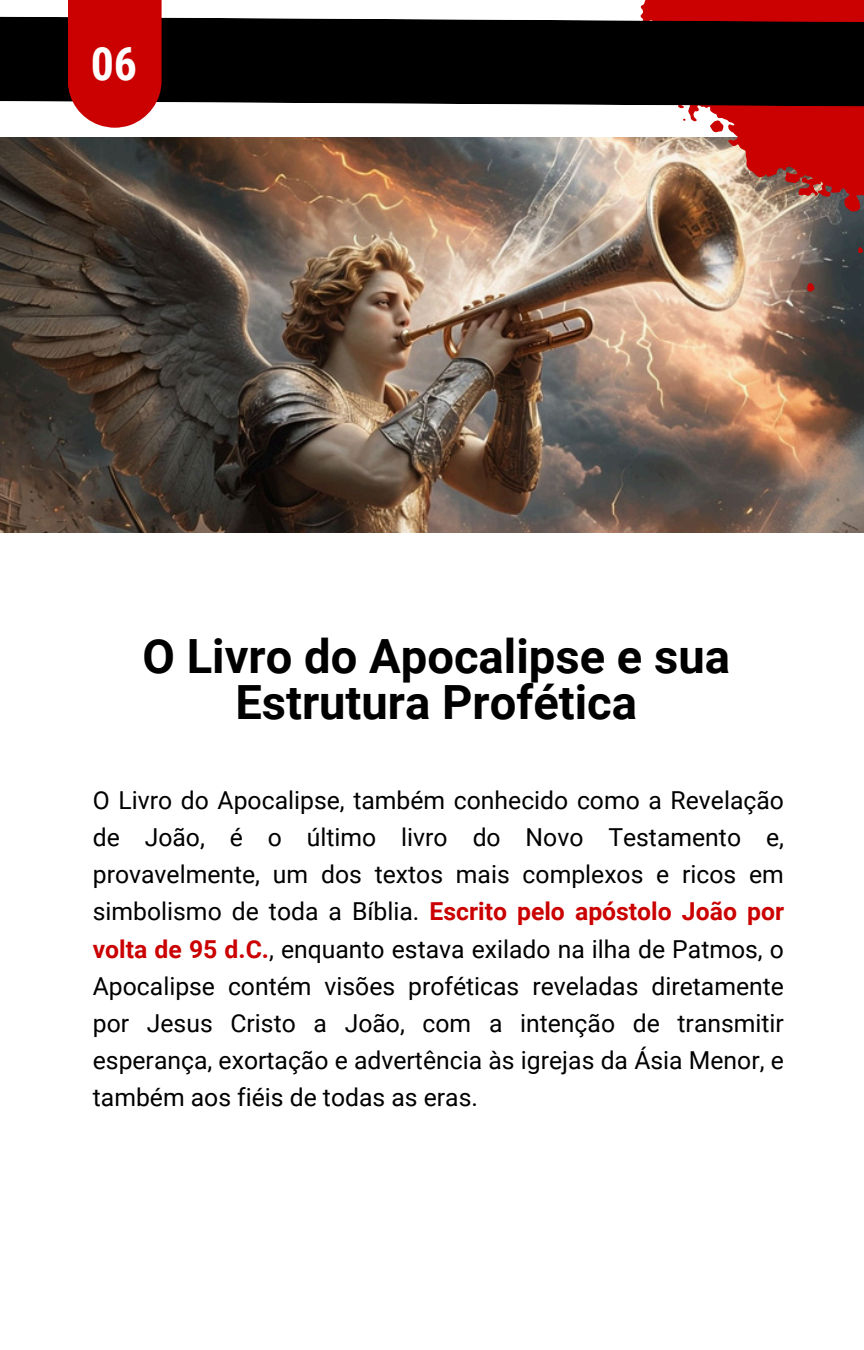
<style>
.page{position:relative;width:864px;height:1350px;background:#fff}
.page>*{position:absolute;margin:0;border:0;box-sizing:border-box;transform-origin:0 0}
.t1{font:700 47.25px/45.4px "Roboto";color:#000;text-align:center}
.t2{font:700 45.9px "Roboto Condensed";color:#fff}
.t3{font:24.75px/37.1px "Roboto";color:#000;text-align:justify}
.s1{font-weight:700;color:#cb0000}
</style>
<div class="page">
<img style="left:0;top:137px;width:864px;height:395px">
<img style="left:554px;top:0;width:310px;height:311px">
<svg style="left:709px;top:118px;width:17px;height:18px"></svg>
<svg style="left:804px;top:281px;width:12px;height:12px"></svg>
<svg style="left:856px;top:246px;width:8px;height:8px"></svg>
<svg style="left:677px;top:107px;width:8px;height:4px"></svg>
<svg style="left:682px;top:117px;width:5px;height:5px"></svg>
<svg style="left:0;top:16px;width:864px;height:91px;background:#110d0d"></svg>
<svg style="left:68px;top:0;width:94px;height:128px;background:#cd1313"></svg>
<p class="t2" style="left:91px;top:38px;width:48px">06</p>
<h1 class="t1" style="left:142px;top:635px;width:589px">O Livro do Apocalipse e sua<br>Estrutura Profética</h1>
<p class="t3" style="left:93px;top:782px;width:693px">O Livro do Apocalipse, também conhecido como a Revelação de João, é o último livro do Novo Testamento e, provavelmente, um dos textos mais complexos e ricos em simbolismo de toda a Bíblia. <span class="s1">Escrito pelo apóstolo João por volta de 95 d.C.</span>, enquanto estava exilado na ilha de Patmos, o Apocalipse contém visões proféticas reveladas diretamente por Jesus Cristo a João, com a intenção de transmitir esperança, exortação e advertência às igrejas da Ásia Menor, e também aos fiéis de todas as eras.</p>
</div>
